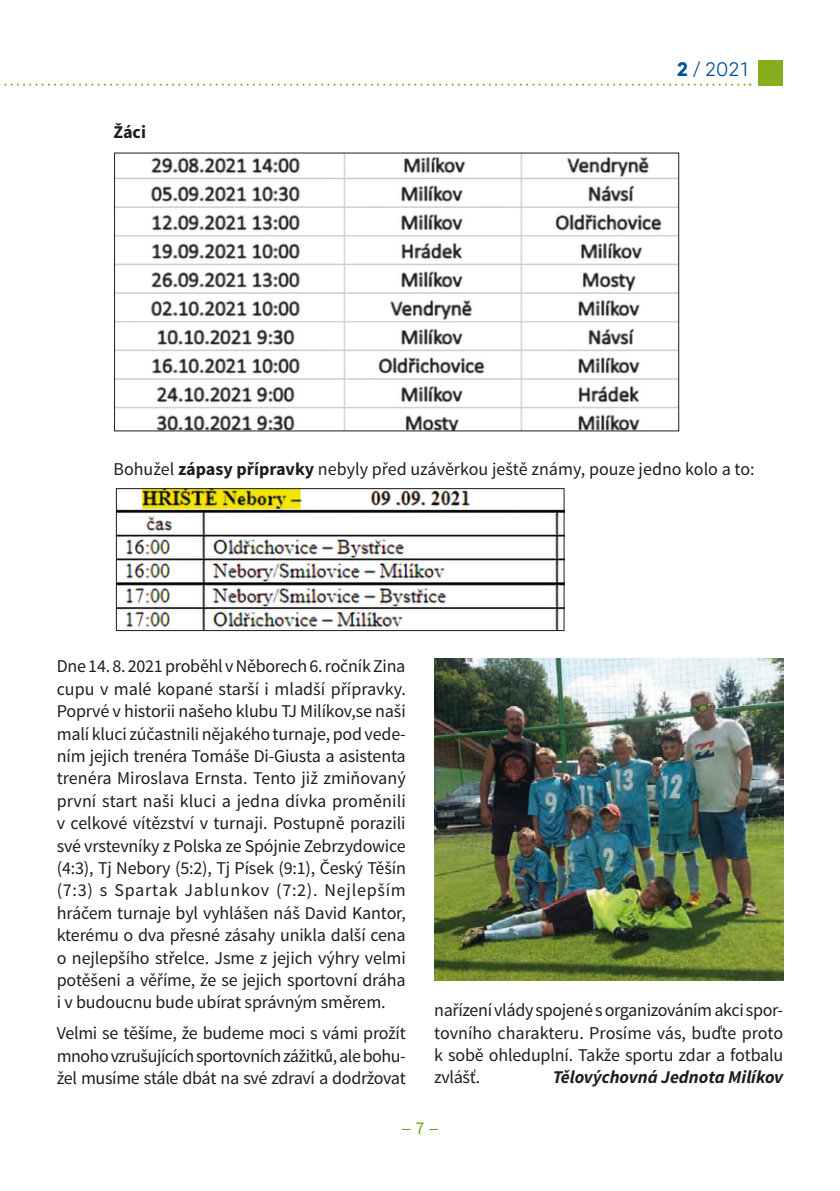
<style>
.page{position:relative;width:840px;height:1191px;background:#fff}
.page>*{position:absolute;margin:0;border:0;box-sizing:border-box;transform-origin:0 0}
.t1{font:20px "Mirai";color:#005099}
.t2{font:18px/22.4px "Source Sans Pro";letter-spacing:-.01em;color:#1d1d1b;text-align:justify}
.t3{font:italic 700 18px "Source Sans Pro";color:#1d1d1b}
.t4{font:700 18px "Source Sans Pro";color:#1d1d1b}
.t5{font:18px "Source Sans Pro";color:#74a220;scale:2 1}
.s1{font-weight:700}
</style>
<div class="page">
<div style="left:758px;top:60px;width:24px;height:26px;background:#86ad1c"></div>
<svg style="left:0;top:84px;width:750px;height:2px"></svg>
<img style="left:118px;top:490px;width:444px;height:139px">
<div style="left:116px;top:488px;width:448px;height:143px;border:1px solid #1d1d1b"></div>
<img style="left:434px;top:659px;width:348px;height:321px">
<img style="left:116px;top:154px;width:560px;height:275px">
<p class="t4" style="left:113px;top:121px;width:34px">Žáci</p>
<p class="t1" style="left:676px;top:54px;width:75px"><span class="s1">2</span> / 2021</p>
<p class="t2" style="left:113px;top:458px;width:642px">Bohužel <span class="s1">zápasy přípravky</span> nebyly před uzávěrkou ještě známy, pouze jedno kolo a to:</p>
<p class="t2" style="left:57px;top:655px;width:350px">Dne 14. 8. 2021 proběhl v Něborech 6. ročník Zina cupu v malé kopané starší i mladší přípravky.<br>Poprvé v historii našeho klubu TJ Milíkov,se naši malí kluci zúčastnili nějakého turnaje, pod vede&shy;ním jejich trenéra Tomáše Di-Giusta a asistenta trenéra Miroslava Ernsta. Tento již zmiňovaný první start naši kluci a jedna dívka proměnili v celkové vítězství v turnaji. Postupně porazili své vrstevníky z Polska ze Spójnie Zebrzydowice (4:3), Tj Nebory (5:2), Tj Písek (9:1), Český Těšín (7:3) s Spartak Jablunkov (7:2). Nejlepším hráčem turnaje byl vyhlášen náš David Kantor, kterému o dva přesné zásahy unikla další cena o nejlepšího střelce. Jsme z jejich výhry velmi potěšeni a věříme, že se jejich sportovní dráha i v budoucnu bude ubírat správným směrem.</p>
<p class="t2" style="left:57px;top:1022px;width:350px">Velmi se těšíme, že budeme moci s vámi prožít mnoho vzrušujících sportovních zážitků, ale bohu&shy;žel musíme stále dbát na své zdraví a dodržovat</p>
<p class="t2" style="left:434px;top:999px;width:350px">nařízení vlády spojené s organizováním akci spor&shy;tovního charakteru. Prosíme vás, buďte proto k sobě ohleduplní. Takže sportu zdar a fotbalu zvlášť.</p>
<p class="t3" style="left:552px;top:1066px;width:232px">Tělovýchovná Jednota Milíkov</p>
<p class="t5" style="left:400px;top:1116px;width:21px">- 7 -</p>
</div>
